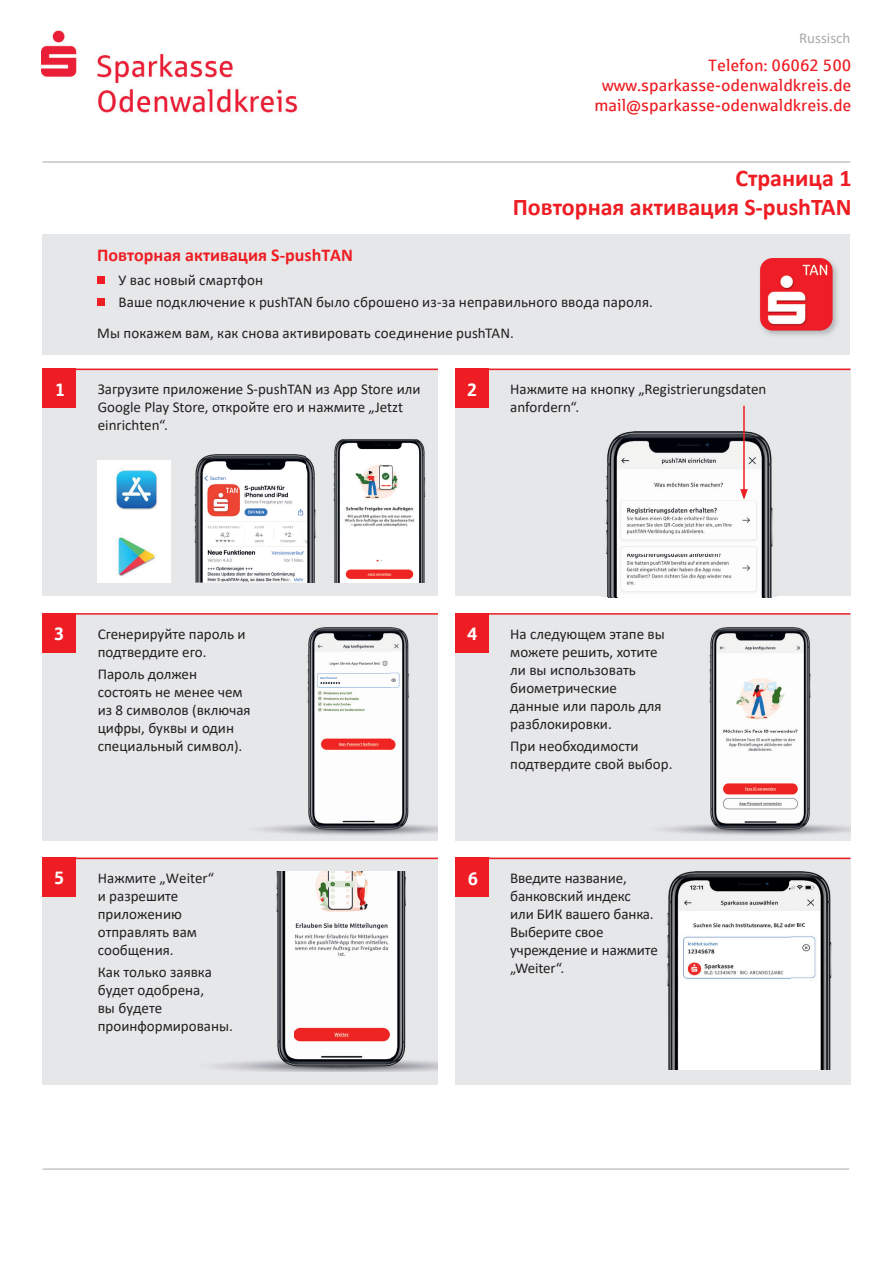
<style>
.page{position:relative;width:893px;height:1263px;background:#fff}
.page>*{position:absolute;margin:0;border:0;box-sizing:border-box;transform-origin:0 0}
.t1{font:700 24px/28.8px "Calibri";color:#ee1d23;text-align:right}
.t2{font:700 18px "Calibri";color:#ee1d23}
.t3{font:700 18px "Sparkasse Rg";color:#fff}
.t4{font:16.5px/19.8px "Sparkasse Rg";color:#ee1d23;text-align:right}
.t5{font:15px/18px "Calibri";color:#231f20}
.t6{font:15px "Calibri";color:#a8a9ad}
</style>
<div class="page">
<hr style="left:43px;top:162px;width:807px;height:1px;background:#a8a9ad">
<hr style="left:43px;top:1169px;width:806px;height:1px;background:#a8a9ad">
<div style="left:43px;top:369px;width:395px;height:227px;background:#e6e7e9"></div>
<div style="left:43px;top:613px;width:395px;height:228px;background:#e6e7e9"></div>
<div style="left:43px;top:858px;width:395px;height:227px;background:#e6e7e9"></div>
<div style="left:455px;top:369px;width:395px;height:227px;background:#e6e7e9"></div>
<div style="left:455px;top:613px;width:395px;height:228px;background:#e6e7e9"></div>
<div style="left:455px;top:858px;width:395px;height:227px;background:#e6e7e9"></div>
<div style="left:43px;top:369px;width:33px;height:39px;background:#ee1d23"></div>
<div style="left:43px;top:613px;width:33px;height:39px;background:#ee1d23"></div>
<div style="left:43px;top:858px;width:33px;height:39px;background:#ee1d23"></div>
<div style="left:455px;top:613px;width:33px;height:39px;background:#ee1d23"></div>
<div style="left:455px;top:369px;width:33px;height:39px;background:#ee1d23"></div>
<hr style="left:61px;top:369px;width:377px;height:1px;background:#ee1d23">
<hr style="left:61px;top:613px;width:377px;height:2px;background:#ee1d23">
<hr style="left:61px;top:858px;width:377px;height:1px;background:#ee1d23">
<div style="left:43px;top:234px;width:807px;height:121px;background:#e6e7e9"></div>
<div style="left:455px;top:858px;width:33px;height:39px;background:#ee1d23"></div>
<hr style="left:473px;top:369px;width:377px;height:1px;background:#ee1d23">
<hr style="left:473px;top:613px;width:377px;height:2px;background:#ee1d23">
<hr style="left:473px;top:858px;width:377px;height:1px;background:#ee1d23">
<img style="left:41px;top:30px;width:257px;height:83px">
<img style="left:333px;top:439px;width:93px;height:48px">
<img style="left:333px;top:487px;width:93px;height:95px">
<img style="left:98px;top:460px;width:73px;height:122px">
<img style="left:765px;top:264px;width:73px;height:72px">
<img style="left:760px;top:258px;width:73px;height:73px">
<img style="left:667px;top:872px;width:165px;height:197px">
<img style="left:194px;top:454px;width:113px;height:86px">
<img style="left:194px;top:540px;width:121px;height:43px">
<img style="left:307px;top:457px;width:9px;height:125px">
<img style="left:601px;top:431px;width:175px;height:166px">
<img style="left:260px;top:627px;width:178px;height:208px">
<img style="left:850px;top:627px;width:1px;height:208px">
<img style="left:662px;top:627px;width:188px;height:208px">
<img style="left:214px;top:872px;width:224px;height:200px">
<div style="left:97px;top:276px;width:8px;height:8px;background:#ee1d23"></div>
<div style="left:97px;top:298px;width:8px;height:8px;background:#ee1d23"></div>
<hr style="left:743px;top:406px;width:2px;height:85px;background:#ee1d23">
<svg style="left:740px;top:489px;width:8px;height:11px"></svg>
<p class="t3" style="left:55px;top:378px;width:12px">1</p>
<p class="t6" style="left:799px;top:27px;width:53px">Russisch</p>
<p class="t4" style="left:594px;top:55px;width:259px">Telefon: 06062 500 www.sparkasse-odenwaldkreis.de mail@sparkasse-odenwaldkreis.de</p>
<p class="t2" style="left:97px;top:242px;width:257px">Повторная активация S-pushTAN</p>
<h1 class="t1" style="left:513px;top:163px;width:340px">Страница 1<br>Повторная активация S-pushTAN</h1>
<p class="t5" style="left:119px;top:268px;width:536px;line-height:22.2px">У вас новый смартфон<br>Ваше подключение к pushTAN было сброшено из-за неправильного ввода пароля.</p>
<p class="t5" style="left:97px;top:323px;width:418px">Мы покажем вам, как снова активировать соединение pushTAN.</p>
<p class="t3" style="left:467px;top:378px;width:12px">2</p>
<p class="t5" style="left:98px;top:380px;width:324px">Загрузите приложение S-pushTAN из App Store или<br>Google Play Store, откройте его и нажмите „Jetzt einrichten“.</p>
<p class="t5" style="left:510px;top:380px;width:258px">Нажмите на кнопку „Registrierungsdaten anfordern“.</p>
<p class="t3" style="left:54px;top:622px;width:12px">3</p>
<p class="t5" style="left:98px;top:624px;width:149px">Сгенерируйте пароль и подтвердите его.</p>
<p class="t5" style="left:98px;top:664px;width:154px">Пароль должен состоять не менее чем из 8 символов (включая цифры, буквы и один специальный символ).</p>
<p class="t3" style="left:54px;top:866px;width:12px">5</p>
<p class="t5" style="left:98px;top:869px;width:118px">Нажмите „Weiter“ и разрешите приложению отправлять вам сообщения.</p>
<p class="t5" style="left:98px;top:963px;width:137px">Как только заявка будет одобрена,<br>вы будете проинформированы.</p>
<p class="t3" style="left:467px;top:622px;width:12px">4</p>
<p class="t5" style="left:510px;top:624px;width:156px">На следующем этапе вы можете решить, хотите ли вы использовать биометрические данные или пароль для разблокировки.</p>
<p class="t5" style="left:510px;top:736px;width:164px">При необходимости подтвердите свой выбор.</p>
<p class="t3" style="left:468px;top:867px;width:12px">6</p>
<p class="t5" style="left:510px;top:869px;width:149px">Введите название, банковский индекс или БИК вашего банка.<br>Выберите свое учреждение и нажмите „Weiter“.</p>
</div>
